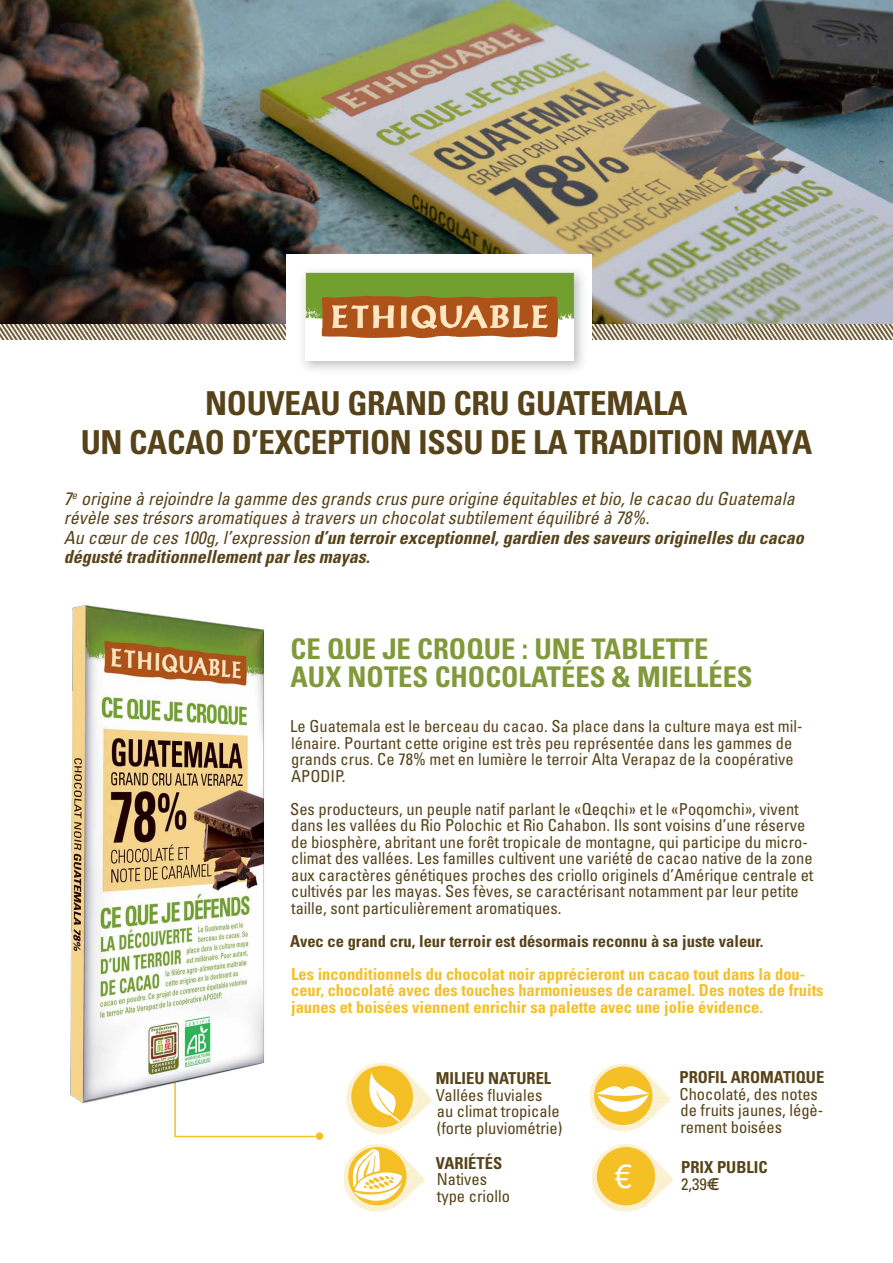
<style>
.page{position:relative;width:893px;height:1263px;background:#fff}
.page>*{position:absolute;margin:0;border:0;box-sizing:border-box;transform-origin:0 0}
.t1{font:700 condensed 33px/39px "Univers";letter-spacing:-.01em;color:#574319}
.t2{font:500 33px "Avenir";color:#fff}
.t3{font:700 condensed 28.5px/28.5px "Univers";color:#81993b}
.t4{font:italic condensed 18px/19.5px "Univers";color:#574319}
.t5{font:condensed 16.5px/16.5px "Univers";color:#574319}
.t6{font:700 condensed 16.5px/16.5px "Univers";color:#f4c026}
.t7{font:700 condensed 16.5px/16.5px "Univers";color:#574319}
.s1{font-weight:700}
.s2{font-weight:400}
.s3{font-family:"Avenir";font-weight:500;font-stretch:normal}
</style>
<div class="page">
<hr style="left:174px;top:947px;width:2px;height:190px;background:#f4c026">
<hr style="left:174px;top:1136px;width:141px;height:1px;background:#f4c026">
<div style="left:316px;top:1132px;width:7px;height:8px;background:#f4c026;border-radius:50%"></div>
<img style="left:0;top:323px;width:893px;height:16px">
<img style="left:0;top:0;width:893px;height:323px">
<div style="left:286px;top:255px;width:305px;height:124px;background:#fff"></div>
<img style="left:303px;top:271px;width:280px;height:99px">
<div style="left:306px;top:273px;width:268px;height:88px;background:#fff"></div>
<svg style="left:306px;top:273px;width:269px;height:66px;background:#a58f47"></svg>
<img style="left:70px;top:605px;width:194px;height:506px">
<img style="left:343px;top:1144px;width:82px;height:68px">
<div style="left:348px;top:1147px;width:59px;height:58px;background:#f4c026;border-radius:50%"></div>
<svg style="left:353px;top:1148px;width:50px;height:53px"></svg>
<img style="left:589px;top:1064px;width:82px;height:68px">
<div style="left:594px;top:1067px;width:58px;height:58px;background:#f4c026;border-radius:50%"></div>
<svg style="left:596px;top:1086px;width:54px;height:26px"></svg>
<img style="left:592px;top:1144px;width:82px;height:68px">
<div style="left:597px;top:1147px;width:58px;height:58px;background:#f4c026;border-radius:50%"></div>
<img style="left:346px;top:1063px;width:87px;height:71px">
<div style="left:351px;top:1066px;width:62px;height:61px;background:#f4c026;border-radius:50%"></div>
<svg style="left:369px;top:1072px;width:31px;height:50px"></svg>
<h1 class="t1" style="left:81px;top:383px;width:609px;text-indent:124px">NOUVEAU GRAND CRU GUATEMALA<br>UN CACAO D’EXCEPTION issu de la tradition</h1>
<h1 class="t1" style="left:731px;top:422px;width:79px">maya</h1>
<p class="t4" style="left:64px;top:488px;width:741px">7<sup>e</sup> origine à rejoindre la gamme des grands crus pure origine équitables et bio, le cacao du Guatemala révèle ses trésors aromatiques à travers un chocolat subtilement équilibré à 78%.<br>Au cœur de ces 100g, l’expression <span class="s1">d’un terroir exceptionnel, gardien des saveurs originelles du cacao dégusté traditionnellement par les mayas.</span></p>
<h2 class="t3" style="left:291px;top:634px;width:419px">CE QUE JE CROQUE : UNE TABLETTE<br>AUX NOTES chocolat</h2>
<h2 class="t3" style="left:561px;top:662px;width:91px">éeS &amp; miell</h2>
<h2 class="t3" style="left:708px;top:662px;width:46px">ées</h2>
<p class="t5" style="left:290px;top:717px;width:514px">Le Guatemala est le berceau du cacao. Sa place dans la culture maya est mil&shy;lénaire. Pourtant cette origine est très peu représentée dans les gammes de grands crus. Ce 78% met en lumière le terroir Alta Verapaz de la coopérative APODIP.</p>
<p class="t5" style="left:290px;top:800px;width:525px">Ses producteurs, un peuple natif parlant le «Qeqchi» et le «Poqomchi», vivent dans les vallées du Rio Polochic et Rio Cahabon. Ils sont voisins d’une réserve de biosphère, abritant une forêt tropicale de montagne, qui participe du micro&shy;climat des vallées. Les familles cultivent une variété de cacao native de la zone aux caractères génétiques proches des criollo originels d’Amérique centrale et cultivés par les mayas. Ses fèves, se caractérisant notamment par leur petite taille, sont particulièrement aromatiques.</p>
<p class="t7" style="left:290px;top:932px;width:475px">Avec ce grand cru, leur terroir est désormais reconnu à sa juste valeur.</p>
<p class="t6" style="left:291px;top:965px;width:534px">Les inconditionnels du chocolat noir apprécieront un cacao tout dans la dou&shy;ceur, chocolaté avec des touches harmonieuses de caramel. Des notes de fruits jaunes et boisées viennent enrichir sa palette avec une jolie évidence.</p>
<p class="t7" style="left:436px;top:1070px;width:117px">MILIEU NATUREL</p>
<p class="t5" style="left:436px;top:1086px;width:128px">Vallées fluviales au climat tropicale (forte pluviométrie)</p>
<p class="t7" style="left:436px;top:1154px;width:58px">VARIÉTÉS</p>
<p class="t5" style="left:437px;top:1170px;width:75px">Natives type criollo</p>
<p class="t7" style="left:679px;top:1069px;width:146px">PROFIL AROMATIQUE</p>
<p class="t5" style="left:679px;top:1085px;width:145px">Chocolaté, des notes de fruits jaunes, légè&shy;rement boisées</p>
<h1 class="t2" style="left:614px;top:1148px;width:20px">€</h1>
<p class="t7" style="left:681px;top:1159px;width:88px">PRIX PUBLIC<br><span class="s2">2,39€</span><span class="s3">€</span></p>
</div>
